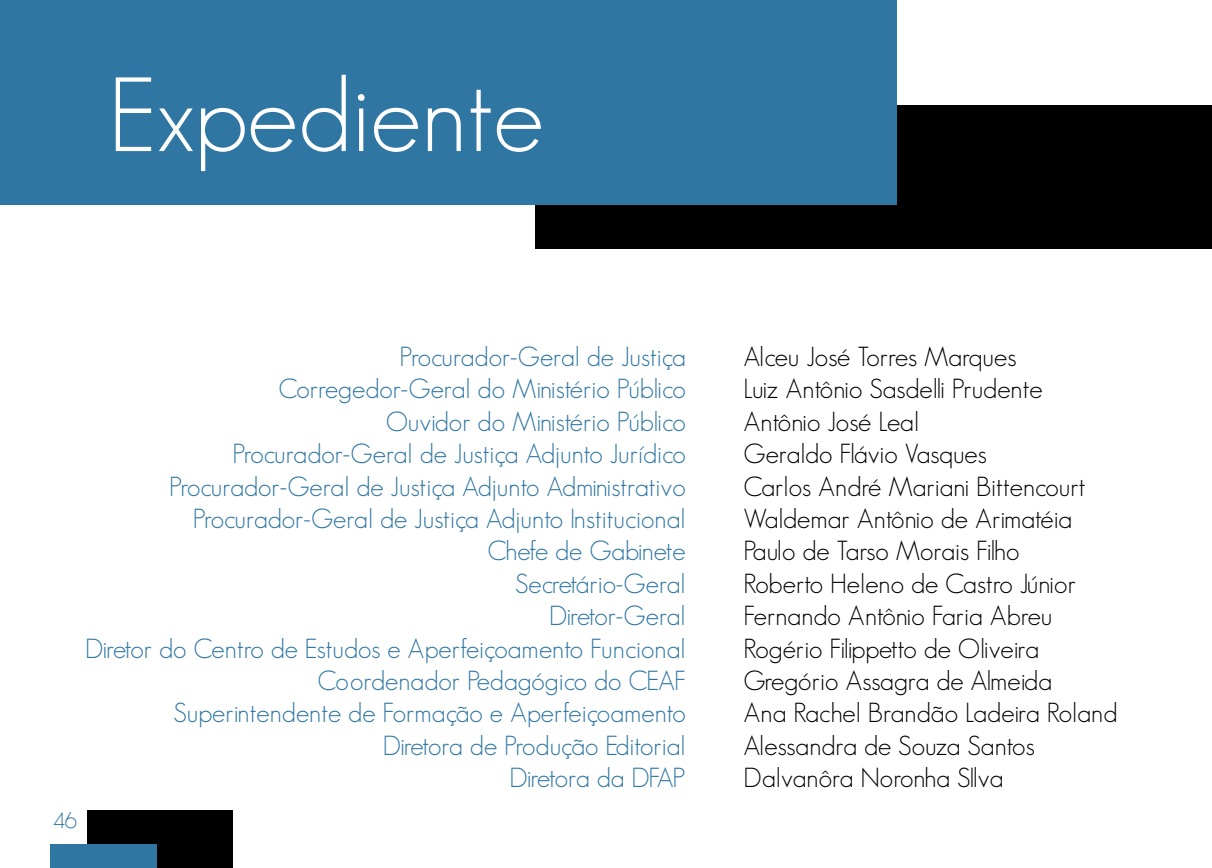
<style>
.page{position:relative;width:1212px;height:868px;background:#fff}
.page>*{position:absolute;margin:0;border:0;box-sizing:border-box;transform-origin:0 0}
.t1{font:300 103.05px "Geosans";color:#fff}
.t2{font:300 27px/32.4px "Geosans";color:#2f76a2;text-align:right}
.t3{font:300 27px/32.4px "Geosans";color:#000}
.t4{font:300 22.5px "Geosans";color:#2f76a2}
</style>
<div class="page">
<div style="left:87px;top:810px;width:146px;height:57px;background:#000"></div>
<div style="left:50px;top:844px;width:107px;height:23px;background:#2f76a2"></div>
<div style="left:536px;top:105px;width:676px;height:144px;background:#000"></div>
<div style="left:0;top:0;width:896px;height:204px;background:#2f76a2"></div>
<h1 class="t1" style="left:108px;top:58px;width:437px">Expediente</h1>
<p class="t4" style="left:53px;top:807px;width:26px">46</p>
<p class="t2" style="left:85px;top:340px;width:602px">Procurador-Geral de Justiça<br>Corregedor-Geral do Ministério Público<br>Ouvidor do Ministério Público<br>Procurador-Geral de Justiça Adjunto Jurídico Procurador-Geral de Justiça Adjunto Administrativo Procurador-Geral de Justiça Adjunto Institucional<br>Chefe de Gabinete<br>Secretário-Geral<br>Diretor-Geral<br>Diretor do Centro de Estudos e Aperfeiçoamento Funcional Coordenador Pedagógico do CEAF<br>Superintendente de Formação e Aperfeiçoamento<br>Diretora de Produção Editorial<br>Diretora da DFAP</p>
<p class="t3" style="left:743px;top:340px;width:375px">Alceu José Torres Marques<br>Luiz Antônio Sasdelli Prudente<br>Antônio José Leal<br>Geraldo Flávio Vasques<br>Carlos André Mariani Bittencourt<br>Waldemar Antônio de Arimatéia<br>Paulo de Tarso Morais Filho<br>Roberto Heleno de Castro Júnior<br>Fernando Antônio Faria Abreu<br>Rogério Filippetto de Oliveira<br>Gregório Assagra de Almeida<br>Ana Rachel Brandão Ladeira Roland<br>Alessandra de Souza Santos<br>Dalvanôra Noronha SIlva</p>
</div>
